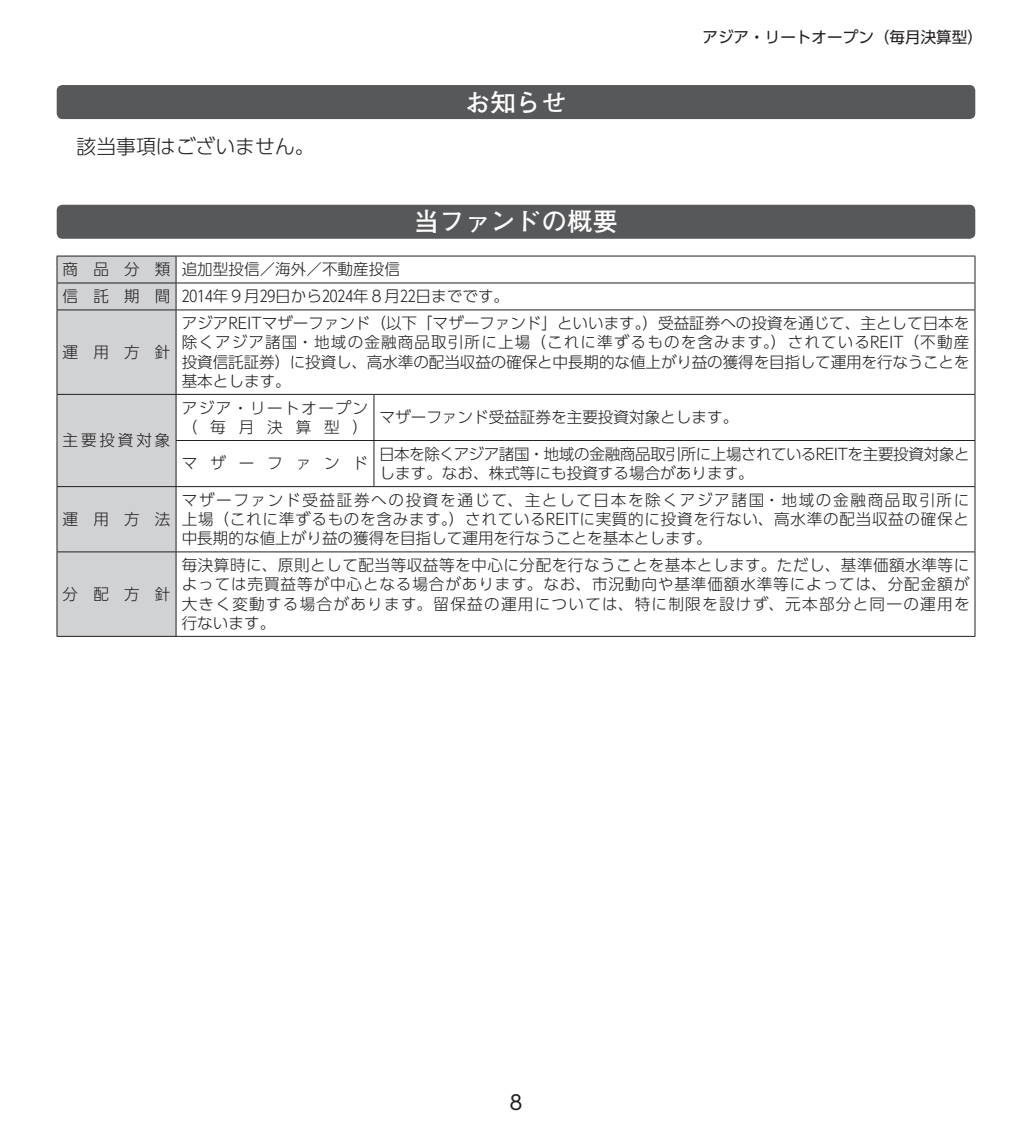
<style>
.page{position:relative;width:1032px;height:1134px;background:#fff}
.page>*{position:absolute;margin:0;border:0;box-sizing:border-box;transform-origin:0 0}
.t1{font:25.6px "Futo Go B101 Pro Bold 90 pv RKSJ H";color:#fff}
.t2{font:19.8px "UD Shin Go Pro Light 90 pv RKSJ H";color:#231f20}
.t3{font:19.8px "UD Shin Go Pro Regular 90 pv RKSJ H";color:#231f20}
.t4{font:15.6px/19.2px "UD Shin Go Pro Light 90 pv RKSJ H";color:#231f20;text-align:justify}
.t5{font:15.6px/19.2px "UD Shin Go Pro Light 90 pv RKSJ H";letter-spacing:-.025em;color:#231f20}
.t6{font:15.6px/19.2px "UD Shin Go Pro Light 90 pv RKSJ H";letter-spacing:.095em;color:#231f20}
.t7{font:15.6px "UD Shin Go Pro";color:#231f20}
.t8{font:15.6px "UD Shin Go Pro Light 90 pv RKSJ H";letter-spacing:.825em;color:#231f20}
</style>
<div class="page">
<hr style="left:176px;top:256px;width:198px;height:1px;background:#231f20">
<hr style="left:374px;top:256px;width:601px;height:1px;background:#231f20">
<hr style="left:176px;top:283px;width:198px;height:1px;background:#231f20">
<div style="left:57px;top:256px;width:120px;height:380px;background:#d1d2d4"></div>
<hr style="left:374px;top:283px;width:601px;height:1px;background:#231f20">
<svg style="left:974px;top:256px;width:1px;height:54px"></svg>
<hr style="left:57px;top:310px;width:119px;height:1px;background:#231f20">
<hr style="left:57px;top:310px;width:1px;height:84px;background:#231f20">
<hr style="left:176px;top:310px;width:198px;height:1px;background:#231f20">
<hr style="left:176px;top:310px;width:1px;height:84px;background:#231f20">
<hr style="left:374px;top:310px;width:601px;height:1px;background:#231f20">
<hr style="left:974px;top:310px;width:1px;height:84px;background:#231f20">
<hr style="left:57px;top:394px;width:119px;height:1px;background:#231f20">
<hr style="left:57px;top:395px;width:1px;height:45px;background:#231f20">
<hr style="left:57px;top:440px;width:1px;height:46px;background:#231f20">
<hr style="left:176px;top:394px;width:198px;height:1px;background:#231f20">
<hr style="left:176px;top:395px;width:1px;height:45px;background:#231f20">
<hr style="left:374px;top:394px;width:601px;height:1px;background:#231f20">
<hr style="left:374px;top:395px;width:1px;height:45px;background:#231f20">
<hr style="left:974px;top:395px;width:1px;height:45px;background:#231f20">
<hr style="left:176px;top:440px;width:198px;height:1px;background:#231f20">
<hr style="left:176px;top:441px;width:1px;height:45px;background:#231f20">
<hr style="left:374px;top:440px;width:601px;height:1px;background:#231f20">
<hr style="left:374px;top:441px;width:1px;height:45px;background:#231f20">
<hr style="left:974px;top:441px;width:1px;height:45px;background:#231f20">
<hr style="left:57px;top:486px;width:119px;height:1px;background:#231f20">
<hr style="left:57px;top:487px;width:1px;height:65px;background:#231f20">
<hr style="left:176px;top:486px;width:198px;height:1px;background:#231f20">
<hr style="left:176px;top:487px;width:1px;height:65px;background:#231f20">
<hr style="left:374px;top:486px;width:601px;height:1px;background:#231f20">
<hr style="left:974px;top:487px;width:1px;height:65px;background:#231f20">
<hr style="left:57px;top:551px;width:119px;height:1px;background:#231f20">
<hr style="left:57px;top:552px;width:1px;height:84px;background:#231f20">
<hr style="left:176px;top:551px;width:198px;height:1px;background:#231f20">
<hr style="left:176px;top:552px;width:1px;height:84px;background:#231f20">
<hr style="left:374px;top:551px;width:601px;height:1px;background:#231f20">
<hr style="left:974px;top:552px;width:1px;height:84px;background:#231f20">
<hr style="left:57px;top:636px;width:918px;height:1px;background:#231f20">
<div style="left:57px;top:85px;width:918px;height:34px;background:#57585a;border-radius:6px"></div>
<div style="left:57px;top:205px;width:918px;height:34px;background:#57585a;border-radius:6px"></div>
<p class="t2" style="left:77px;top:130px;width:240px">該当事項はございません。</p>
<h1 class="t1" style="left:465px;top:82px;width:104px">お知らせ</h1>
<h1 class="t1" style="left:414px;top:201px;width:206px">当ファンドの概要</h1>
<p class="t4" style="left:63px;top:255px;width:448px;line-height:27px">商 品 分 類 追加型投信／海外／不動産投信<br>信 託 期 間 2014年９月29日から2024年８月22日までです。</p>
<p class="t7" style="left:702px;top:24px;width:282px">アジア・リートオープン（毎月決算型）</p>
<p class="t4" style="left:63px;top:342px;width:109px">運用方針</p>
<p class="t4" style="left:63px;top:430px;width:109px">主要投資対象</p>
<p class="t4" style="left:63px;top:509px;width:109px">運用方法</p>
<p class="t4" style="left:63px;top:584px;width:109px">分配方針</p>
<p class="t4" style="left:182px;top:313px;width:789px">アジアREITマザーファンド（以下｢マザーファンド｣といいます。）受益証券への投資を通じて、主として日本を除くアジア諸国・地域の金融商品取引所に上場（これに準ずるものを含みます。）されているREIT（不動産投資信託証券）に投資し、高水準の配当収益の確保と中長期的な値上がり益の獲得を目指して運用を行なうことを基本とします。</p>
<p class="t6" style="left:182px;top:398px;width:188px">アジア・リートオープン（毎月決算型）</p>
<p class="t4" style="left:380px;top:407px;width:360px">マザーファンド受益証券を主要投資対象とします。</p>
<p class="t8" style="left:182px;top:451px;width:188px">マザーファンド</p>
<p class="t5" style="left:379px;top:444px;width:592px">日本を除くアジア諸国・地域の金融商品取引所に上場されているREITを主要投資対象とします。なお、株式等にも投資する場合があります。</p>
<p class="t4" style="left:182px;top:490px;width:789px">マザーファンド受益証券への投資を通じて、主として日本を除くアジア諸国・地域の金融商品取引所に上場（これに準ずるものを含みます。）されているREITに実質的に投資を行ない、高水準の配当収益の確保と中長期的な値上がり益の獲得を目指して運用を行なうことを基本とします。</p>
<p class="t4" style="left:182px;top:555px;width:789px">毎決算時に、原則として配当等収益等を中心に分配を行なうことを基本とします。ただし、基準価額水準等によっては売買益等が中心となる場合があります。なお、市況動向や基準価額水準等によっては、分配金額が大きく変動する場合があります。留保益の運用については、特に制限を設けず、元本部分と同一の運用を行ないます。</p>
<p class="t3" style="left:509px;top:1087px;width:15px">8</p>
</div>
